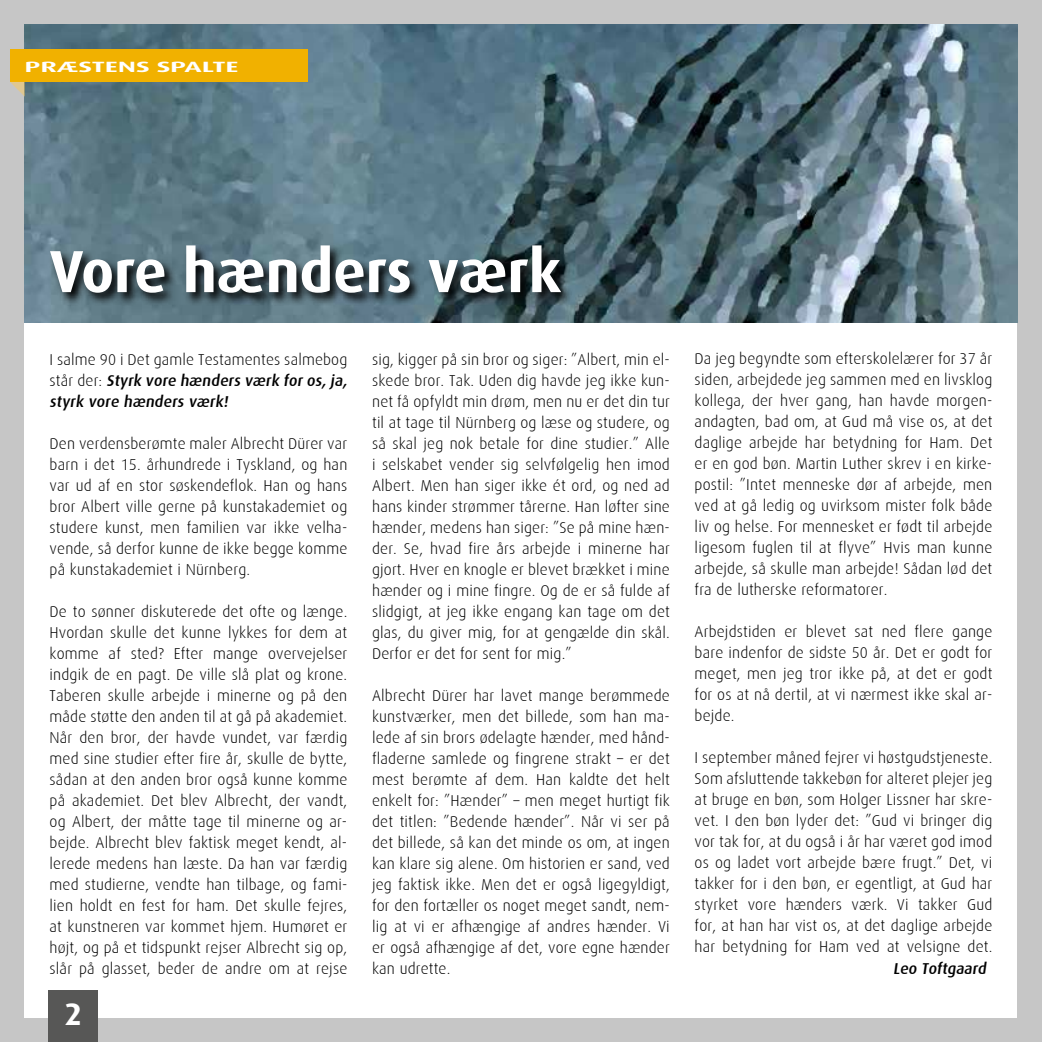
<style>
.page{position:relative;width:1042px;height:1042px;background:#c6c6c6}
.page>*{position:absolute;margin:0;border:0;box-sizing:border-box;transform-origin:0 0}
.t1{font:700 59.5px "Dax";letter-spacing:-.005em;color:#fff}
.t2{font:700 31.5px "Dax";color:#fff}
.t3{font:300 15.75px/21px "Dax";letter-spacing:.01em;color:#000;text-align:justify}
.t4{font:500 15.75px/21px "Dax";color:#000}
.t5{font:700 expanded 14.88px "Dax OT";letter-spacing:.01em;color:#fff;scale:1.6 1}
.s1{font-weight:300}
</style>
<div class="page">
<div style="left:25px;top:25px;width:992px;height:992px;background:#fff"></div>
<img style="left:25px;top:25px;width:992px;height:298px">
<div style="left:10px;top:50px;width:298px;height:32px;background:#f1b100"></div>
<svg style="left:10px;top:82px;width:15px;height:15px"></svg>
<svg style="left:48px;top:243px;width:525px;height:63px;background:#3f535b"></svg>
<div style="left:49px;top:990px;width:49px;height:52px;background:#575756"></div>
<p class="t5" style="left:25px;top:57px;width:135px">PRÆSTENS SPALTE</p>
<h1 class="t1" style="left:50px;top:238px;width:513px">Vore hænders værk</h1>
<p class="t4" style="left:50px;top:349px;width:302px"><span class="s1">I salme 90 i Det gamle Testamentes salmebog s t å r d e r :</span> Styrk vore hænders værk for os, ja, styrk vore hænders værk!</p>
<p class="t3" style="left:50px;top:433px;width:299px">Den verdensberømte maler Albrecht Dürer var barn i det 15. århundrede i Tyskland, og han var ud af en stor søskendeflok. Han og hans bror Albert ville gerne på kunstakademiet og studere kunst, men familien var ikke velha&shy;vende, så derfor kunne de ikke begge komme på kunstakademiet i Nürnberg.</p>
<p class="t3" style="left:50px;top:601px;width:299px">De to sønner diskuterede det ofte og længe.<br>Hvordan skulle det kunne lykkes for dem at komme af sted? Efter mange overvejelser indgik de en pagt. De ville slå plat og krone.<br>Taberen skulle arbejde i minerne og på den måde støtte den anden til at gå på akademiet.<br>Når den bror, der havde vundet, var færdig med sine studier efter fire år, skulle de bytte, sådan at den anden bror også kunne komme på akademiet. Det blev Albrecht, der vandt, og Albert, der måtte tage til minerne og ar&shy;bejde. Albrecht blev faktisk meget kendt, al&shy;lerede medens han læste. Da han var færdig med studierne, vendte han tilbage, og fami&shy;lien holdt en fest for ham. Det skulle fejres, at kunstneren var kommet hjem. Humøret er højt, og på et tidspunkt rejser Albrecht sig op, slår på glasset, beder de andre om at rejse</p>
<h2 class="t2" style="left:65px;top:996px;width:19px">2</h2>
<p class="t3" style="left:372px;top:349px;width:299px">sig, kigger på sin bror og siger: ”Albert, min el&shy;skede bror. Tak. Uden dig havde jeg ikke kun&shy;net få opfyldt min drøm, men nu er det din tur til at tage til Nürnberg og læse og studere, og så skal jeg nok betale for dine studier.” Alle i selskabet vender sig selvfølgelig hen imod Albert. Men han siger ikke ét ord, og ned ad hans kinder strømmer tårerne. Han løfter sine hænder, medens han siger: ”Se på mine hæn&shy;der. Se, hvad fire års arbejde i minerne har gjort. Hver en knogle er blevet brækket i mine hænder og i mine fingre. Og de er så fulde af slidgigt, at jeg ikke engang kan tage om det glas, du giver mig, for at gengælde din skål.<br>Derfor er det for sent for mig.”</p>
<p class="t3" style="left:372px;top:685px;width:299px">Albrecht Dürer har lavet mange berømmede kunstværker, men det billede, som han ma&shy;lede af sin brors ødelagte hænder, med hånd&shy;fladerne samlede og fingrene strakt – er det mest berømte af dem. Han kaldte det helt enkelt for: ”Hænder” – men meget hurtigt fik det titlen: ”Bedende hænder”. Når vi ser på det billede, så kan det minde os om, at ingen kan klare sig alene. Om historien er sand, ved jeg faktisk ikke. Men det er også ligegyldigt, for den fortæller os noget meget sandt, nem&shy;lig at vi er afhængige af andres hænder. Vi er også afhængige af det, vore egne hænder kan udrette.</p>
<p class="t3" style="left:694px;top:349px;width:299px">Da jeg begyndte som efterskolelærer for 37 år siden, arbejdede jeg sammen med en livsklog kollega, der hver gang, han havde morgen&shy;andagten, bad om, at Gud må vise os, at det daglige arbejde har betydning for Ham. Det er en god bøn. Martin Luther skrev i en kirke&shy;postil: ”Intet menneske dør af arbejde, men ved at gå ledig og uvirksom mister folk både liv og helse. For mennesket er født til arbejde ligesom fuglen til at flyve” Hvis man kunne arbejde, så skulle man arbejde! Sådan lød det fra de lutherske reformatorer.</p>
<p class="t3" style="left:694px;top:622px;width:299px">Arbejdstiden er blevet sat ned flere gange bare indenfor de sidste 50 år. Det er godt for meget, men jeg tror ikke på, at det er godt for os at nå dertil, at vi nærmest ikke skal ar&shy;bejde.</p>
<p class="t3" style="left:694px;top:748px;width:299px">I september måned fejrer vi høstgudstjeneste.<br>Som afsluttende takkebøn for alteret plejer jeg at bruge en bøn, som Holger Lissner har skre&shy;vet. I den bøn lyder det: ”Gud vi bringer dig vor tak for, at du også i år har været god imod os og ladet vort arbejde bære frugt.” Det, vi takker for i den bøn, er egentligt, at Gud har styrket vore hænders værk. Vi takker Gud for, at han har vist os, at det daglige arbejde har betydning for Ham ved at velsigne det.</p>
<p class="t4" style="left:893px;top:958px;width:97px">Leo Toftgaard</p>
</div>
